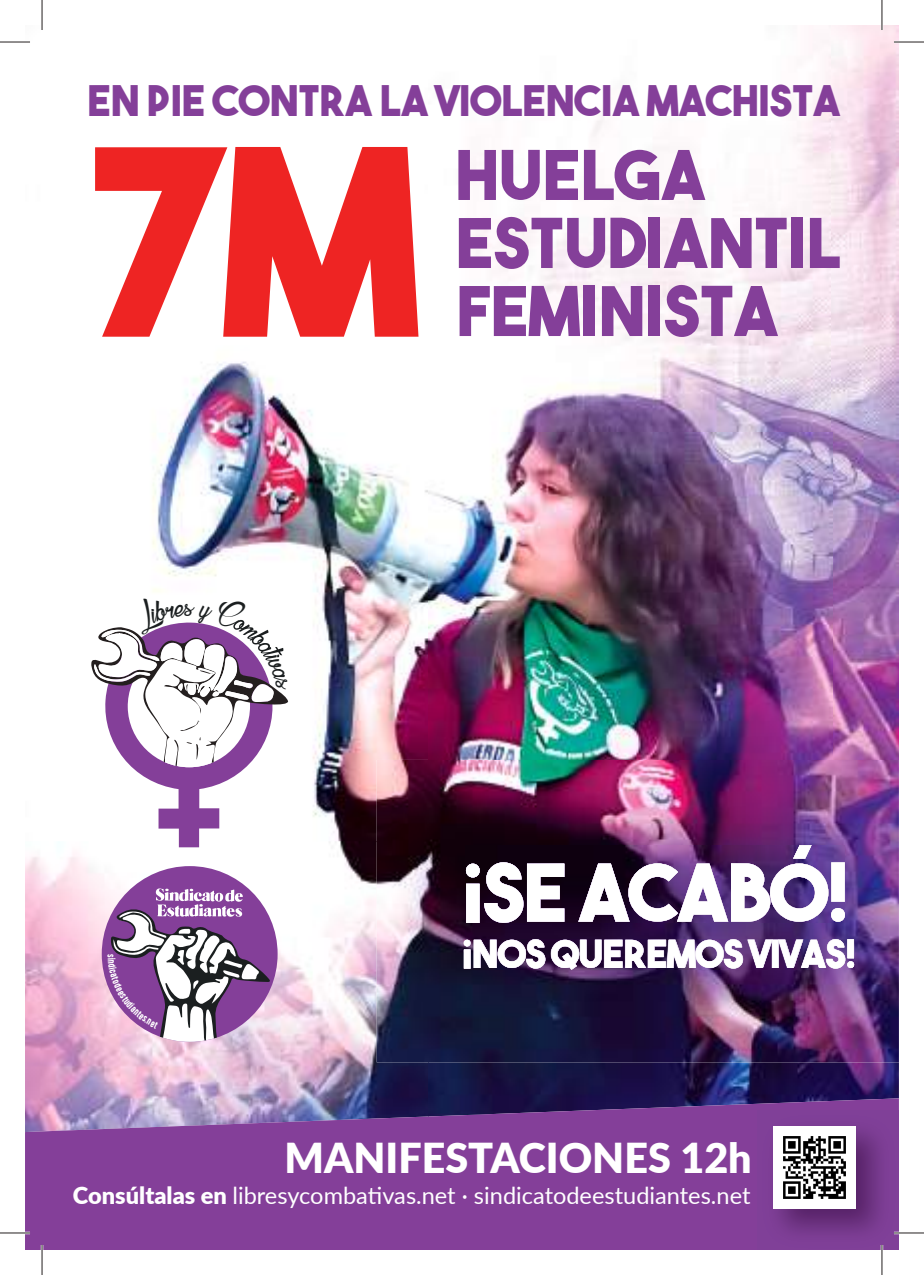
<style>
.page{position:relative;width:924px;height:1275px;background:#fff}
.page>*{position:absolute;margin:0;border:0;box-sizing:border-box;transform-origin:0 0}
.t1{font:258px "The Bold Font";color:#ee2423}
.t2{font:79.2px "The Bold Font";letter-spacing:-.015em;color:#fff}
.t3{font:68.2px/68px "The Bold Font";color:#843f99}
.t4{font:42px "The Bold Font";color:#843f99}
.t5{font:900 41.2px "Lato";color:#fff}
.t6{font:38.4px "The Bold Font";letter-spacing:-.015em;color:#fff}
.t7{font:37.2px "Atelier Omega";color:#1b1f20}
.t8{font:23.6px "Lato";color:#fff}
.s1{font-weight:800}
</style>
<div class="page">
<img style="left:177px;top:25px;width:654px;height:408px">
<img style="left:831px;top:25px;width:67px;height:735px">
<img style="left:25px;top:433px;width:403px;height:665px">
<img style="left:428px;top:433px;width:404px;height:327px">
<img style="left:428px;top:1062px;width:470px;height:36px">
<img style="left:376px;top:760px;width:522px;height:302px">
<img style="left:465px;top:845px;width:379px;height:78px">
<img style="left:463px;top:939px;width:390px;height:30px">
<svg style="left:25px;top:1098px;width:873px;height:152px;background:#814498"></svg>
<img style="left:756px;top:1110px;width:142px;height:140px">
<img style="left:773px;top:1126px;width:82px;height:82px">
<hr style="left:893px;top:41px;width:30px;height:2px;background:#fff">
<hr style="left:0;top:1231px;width:30px;height:3px;background:#fff">
<hr style="left:893px;top:1231px;width:30px;height:3px;background:#fff">
<hr style="left:41px;top:1245px;width:2px;height:30px;background:#fff">
<hr style="left:880px;top:0;width:2px;height:30px;background:#fff">
<hr style="left:880px;top:1245px;width:2px;height:30px;background:#fff">
<hr style="left:0;top:42px;width:30px;height:1px;background:#241f1f">
<hr style="left:893px;top:42px;width:30px;height:1px;background:#241f1f">
<hr style="left:0;top:1232px;width:30px;height:1px;background:#241f1f">
<hr style="left:893px;top:1232px;width:30px;height:1px;background:#241f1f">
<hr style="left:42px;top:0;width:1px;height:30px;background:#241f1f">
<hr style="left:42px;top:1245px;width:1px;height:30px;background:#241f1f">
<hr style="left:881px;top:0;width:1px;height:30px;background:#241f1f">
<hr style="left:881px;top:1245px;width:1px;height:30px;background:#241f1f">
<svg style="left:90px;top:595px;width:199px;height:252px"></svg>
<svg style="left:102px;top:866px;width:175px;height:175px"></svg>
<h3 class="t4" style="left:88px;top:75px;width:753px">EN PIE CONTRA LA VIOLENCIA MACHISTA</h3>
<h1 class="t1" style="left:89px;top:79px;width:331px">7M</h1>
<h3 class="t3" style="left:456px;top:140px;width:386px">HUELGA<br>ESTUDIANTIL<br>FEMINISTA</h3>
<h3 class="t7" style="left:185px;top:586px;width:10px">s</h3>
<h2 class="t2" style="left:462px;top:843px;width:388px">¡SE ACABÓ!</h2>
<h3 class="t6" style="left:462px;top:929px;width:395px">¡NOS QUEREMOS VIVAS!</h3>
<h3 class="t5" style="left:284px;top:1127px;width:468px">MANIFESTACIONES 12h</h3>
<p class="t8" style="left:73px;top:1179px;width:678px"><span class="s1">Consúltalas en</span> libresycombativas.net · sindicatodeestudiantes.net</p>
</div>
